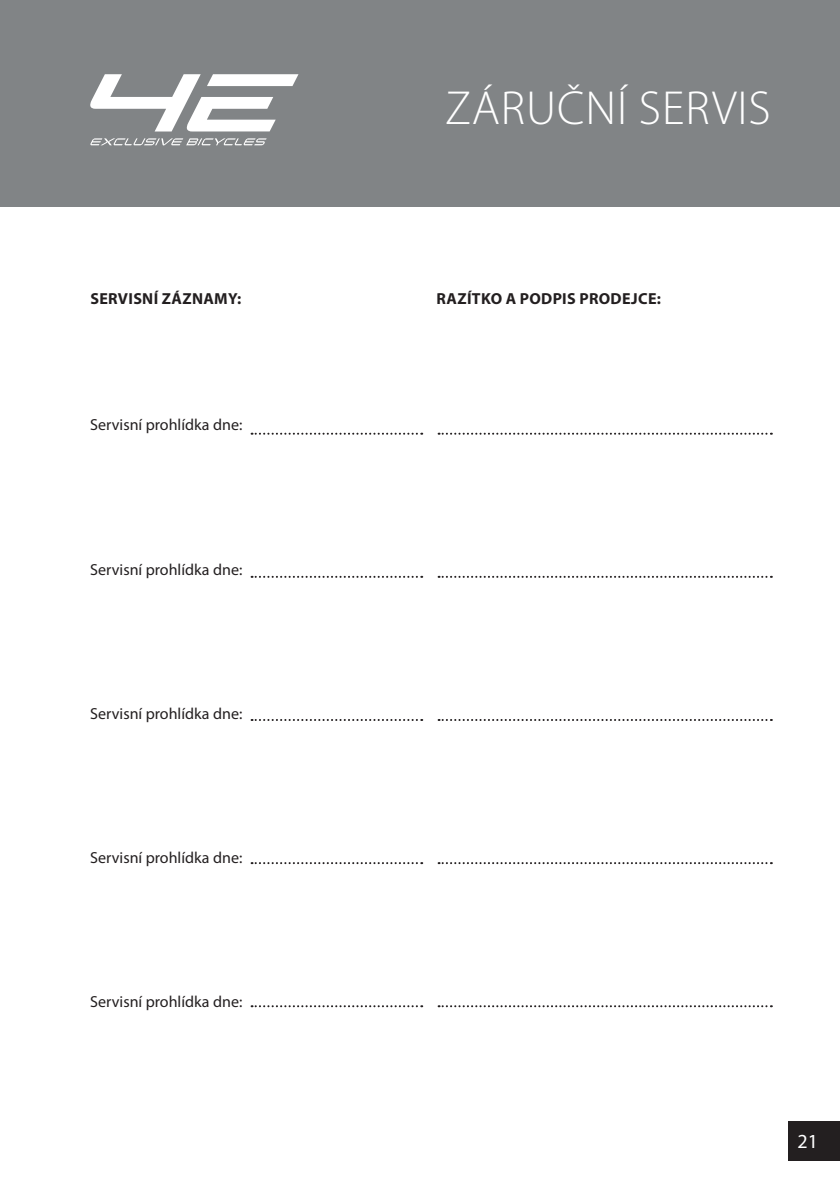
<style>
.page{position:relative;width:840px;height:1191px;background:#fff}
.page>*{position:absolute;margin:0;border:0;box-sizing:border-box;transform-origin:0 0}
.t1{font:300 48px "Myriad Pro";letter-spacing:.02em;color:#fff}
.t2{font:20px "Myriad Pro";color:#fff}
.t3{font:16px "Myriad Pro";color:#231f20}
.t4{font:700 16px "Myriad Pro";letter-spacing:.02em;color:#231f20}
</style>
<div class="page">
<div style="left:0;top:0;width:839px;height:206px;background:#818486"></div>
<svg style="left:251px;top:433px;width:171px;height:2px"></svg>
<svg style="left:251px;top:576px;width:171px;height:2px"></svg>
<svg style="left:251px;top:719px;width:171px;height:2px"></svg>
<svg style="left:251px;top:862px;width:171px;height:2px"></svg>
<svg style="left:251px;top:1005px;width:171px;height:2px"></svg>
<svg style="left:438px;top:433px;width:333px;height:2px"></svg>
<svg style="left:438px;top:576px;width:333px;height:2px"></svg>
<svg style="left:438px;top:719px;width:333px;height:2px"></svg>
<svg style="left:438px;top:862px;width:333px;height:2px"></svg>
<svg style="left:438px;top:1005px;width:333px;height:2px"></svg>
<svg style="left:90px;top:74px;width:208px;height:57px"></svg>
<svg style="left:90px;top:138px;width:176px;height:7px"></svg>
<div style="left:788px;top:1121px;width:51px;height:40px;background:#231f20"></div>
<h1 class="t1" style="left:445px;top:82px;width:327px">ZÁRUČNÍ SERVIS</h1>
<p class="t4" style="left:90px;top:288px;width:152px">SERVISNÍ ZÁZNAMY:</p>
<p class="t4" style="left:436px;top:288px;width:226px">RAZÍTKO A PODPIS PRODEJCE:</p>
<p class="t3" style="left:90px;top:415px;width:153px">Servisní prohlídka dne:</p>
<p class="t3" style="left:90px;top:559px;width:153px">Servisní prohlídka dne:</p>
<p class="t3" style="left:90px;top:703px;width:153px">Servisní prohlídka dne:</p>
<p class="t3" style="left:90px;top:847px;width:153px">Servisní prohlídka dne:</p>
<p class="t3" style="left:90px;top:991px;width:153px">Servisní prohlídka dne:</p>
<p class="t2" style="left:797px;top:1128px;width:22px">21</p>
</div>
